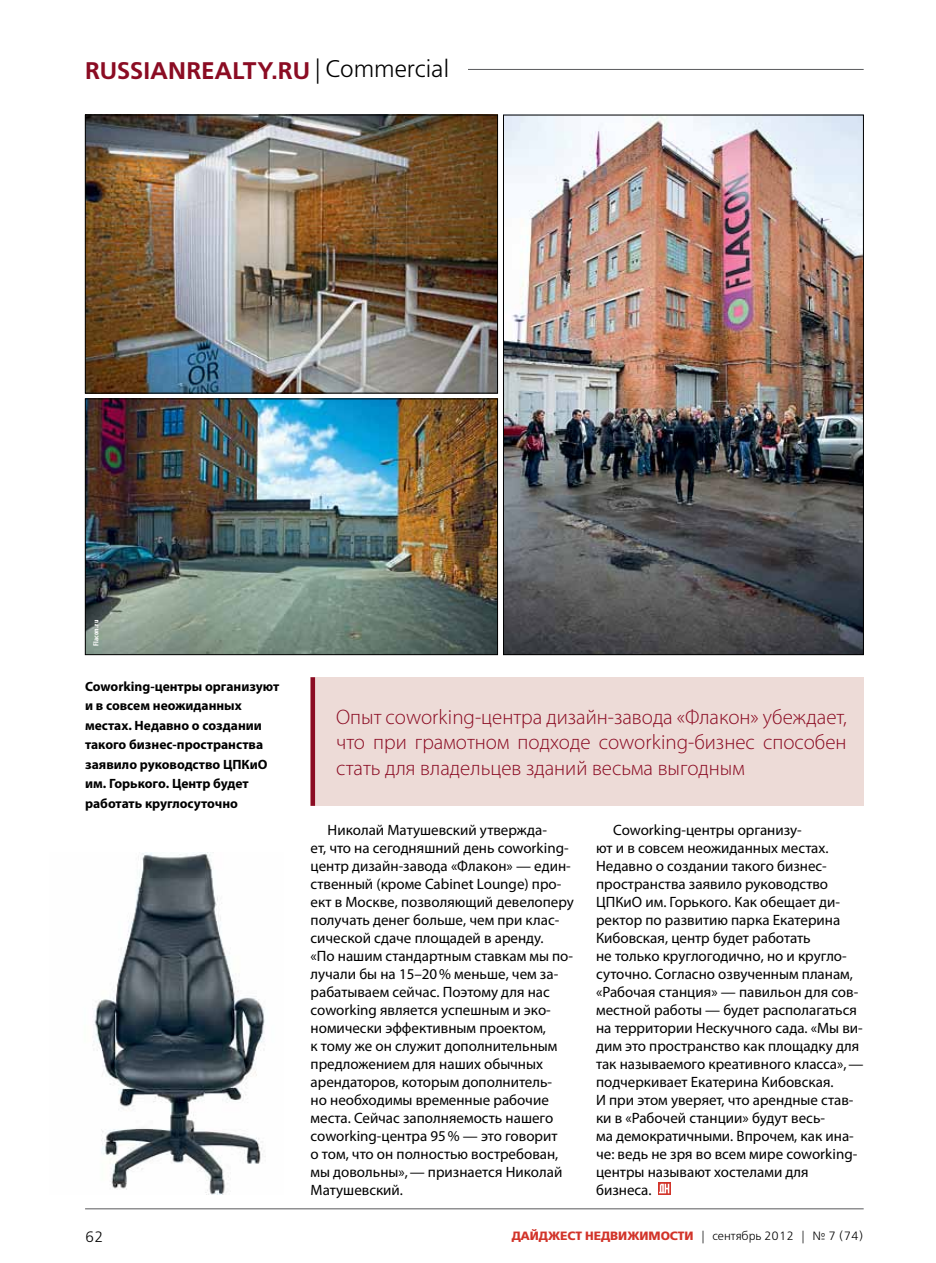
<style>
.page{position:relative;width:936px;height:1263px;background:#fff}
.page>*{position:absolute;margin:0;border:0;box-sizing:border-box;transform-origin:0 0}
.t1{font:24px "Free Set Demi C";color:#8b0c23}
.t2{font:300 21px/25.5px "Myriad Pro";color:#8b0c23;text-align:justify}
.t3{font:15px/18px "Myriad Pro";color:#000}
.t4{font:15px "Free Set Light C";color:#000}
.t5{font:700 13.5px/19.5px "Myriad Pro";color:#000}
.t6{font:12px "Free Set Bold C";color:#d2342a}
.t7{font:700 condensed 7.5px "Myriad Pro";letter-spacing:.04em;color:#fff}
.s1{font-family:"Free Set Light C";color:#000}
</style>
<div class="page">
<hr style="left:85px;top:1208px;width:778px;height:1px;background:#58595b">
<svg style="left:658px;top:1182px;width:12px;height:13px"></svg>
<svg style="left:659px;top:1184px;width:10px;height:9px"></svg>
<img style="left:87px;top:117px;width:408px;height:274px">
<div style="left:85px;top:115px;width:412px;height:278px;border:1px solid #000"></div>
<img style="left:87px;top:401px;width:408px;height:252px">
<div style="left:85px;top:399px;width:412px;height:256px;border:1px solid #000"></div>
<hr style="left:468px;top:69px;width:395px;height:1px;background:#58595b">
<div style="left:310px;top:677px;width:553px;height:129px;background:#eddbd7"></div>
<div style="left:310px;top:677px;width:5px;height:129px;background:#8b0c23"></div>
<img style="left:93px;top:853px;width:173px;height:342px">
<img style="left:505px;top:117px;width:356px;height:536px">
<h1 class="t1" style="left:85px;top:57px;width:365px">RUSSIANREALTY.RU <span class="s1">| Commercial</span></h1>
<p class="t7" style="left:91px;top:646px;width:28px;rotate:-90deg">Flacon.ru</p>
<p class="t5" style="left:85px;top:676px;width:196px">Coworking-центры организуют и в совсем неожиданных местах. Недавно о создании такого бизнес-пространства заявило руководство ЦПКиО им. Горького. Центр будет работать круглосуточно</p>
<p class="t4" style="left:85px;top:1229px;width:20px">62</p>
<h2 class="t2" style="left:336px;top:704px;width:512px">Опыт coworking-центра дизайн-завода «Флакон» убеждает, что при грамотном подходе coworking-бизнес способен стать для владельцев зданий весьма выгодным</h2>
<p class="t3" style="left:310px;top:821px;width:265px;text-indent:17px">Николай Матушевский утвержда-<br>ет, что на сегодняшний день coworking&shy;центр дизайн-завода «Флакон» — един&shy;ственный (кроме Cabinet Lounge) про&shy;ект в Москве, позволяющий девелоперу получать денег больше, чем при клас&shy;сической сдаче площадей в аренду.<br>«По нашим стандартным ставкам мы по&shy;лучали бы на 15–20% меньше, чем за&shy;рабатываем сейчас. Поэтому для нас coworking является успешным и эко&shy;номически эффективным проектом,<br>к тому же он служит дополнительным предложением для наших обычных арендаторов, которым дополнитель-<br>но необходимы временные рабочие места. Сейчас заполняемость нашего coworking-центра 95% — это говорит<br>о том, что он полностью востребован, мы довольны»,— признается Николай Матушевский.</p>
<p class="t3" style="left:596px;top:821px;width:269px;text-indent:17px">Coworking-центры организу-<br>ют и в совсем неожиданных местах.<br>Недавно о создании такого бизнес&shy;пространства заявило руководство ЦПКиО им. Горького. Как обещает ди&shy;ректор по развитию парка Екатерина Кибовская, центр будет работать<br>не только круглогодично, но и кругло&shy;суточно. Согласно озвученным планам, «Рабочая станция» — павильон для сов&shy;местной работы — будет располагаться на территории Нескучного сада. «Мы ви&shy;дим это пространство как площадку для так называемого креативного класса»,— подчеркивает Екатерина Кибовская.<br>И при этом уверяет, что арендные став&shy;ки в «Рабочей станции» будут весь-<br>ма демократичными. Впрочем, как ина&shy;че: ведь не зря во всем мире coworking&shy;центры называют хостелами для бизнеса.</p>
<p class="t6" style="left:511px;top:1229px;width:353px">ДАЙДЖЕСТ НЕДВИЖИМОСТИ <span class="s1">| сентябрь 2012 | № 7 (74)</span></p>
</div>
